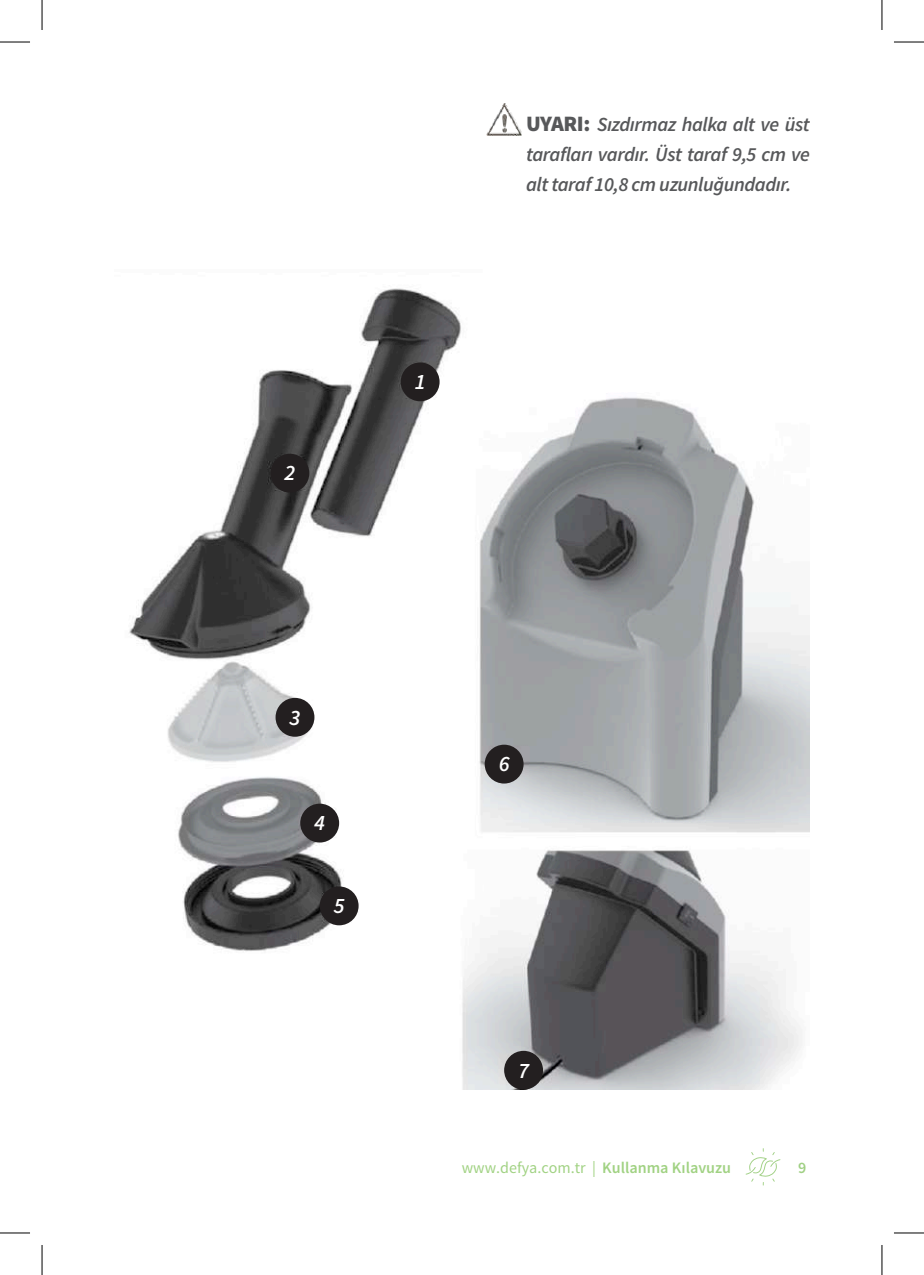
<style>
.page{position:relative;width:924px;height:1275px;background:#fff}
.page>*{position:absolute;margin:0;border:0;box-sizing:border-box;transform-origin:0 0}
.t1{font:italic 600 22px "Source Sans Pro";color:#fff}
.t2{font:italic 600 20px/30px "Source Sans Pro";letter-spacing:-.02em;color:#57585a;text-align:justify}
.t3{font:16px "Source Sans Pro";color:#a1d283}
.t4{font:600 16px "Source Sans Pro";color:#a0d084}
.s1{font-weight:900;font-style:normal;font-size:22px}
.s2{font-weight:600}
</style>
<div class="page">
<svg style="left:745px;top:1148px;width:35px;height:37px"></svg>
<img style="left:129px;top:288px;width:680px;height:801px">
<div style="left:270px;top:454px;width:39px;height:38px;background:#231f20;border-radius:50%"></div>
<div style="left:400px;top:362px;width:39px;height:39px;background:#231f20;border-radius:50%"></div>
<div style="left:275px;top:698px;width:39px;height:38px;background:#231f20;border-radius:50%"></div>
<div style="left:300px;top:803px;width:39px;height:39px;background:#231f20;border-radius:50%"></div>
<div style="left:319px;top:886px;width:39px;height:39px;background:#231f20;border-radius:50%"></div>
<div style="left:484px;top:744px;width:39px;height:39px;background:#231f20;border-radius:50%"></div>
<div style="left:504px;top:1050px;width:38px;height:39px;background:#231f20;border-radius:50%"></div>
<img style="left:486px;top:104px;width:35px;height:31px">
<hr style="left:0;top:42px;width:30px;height:1px;background:#000">
<hr style="left:893px;top:42px;width:30px;height:1px;background:#000">
<hr style="left:0;top:1232px;width:30px;height:1px;background:#000">
<hr style="left:893px;top:1232px;width:30px;height:1px;background:#000">
<hr style="left:42px;top:0;width:1px;height:30px;background:#000">
<hr style="left:42px;top:1245px;width:1px;height:30px;background:#000">
<hr style="left:881px;top:0;width:1px;height:30px;background:#000">
<hr style="left:881px;top:1245px;width:1px;height:30px;background:#000">
<p class="t1" style="left:284px;top:459px;width:12px">2</p>
<p class="t1" style="left:414px;top:368px;width:12px">1</p>
<p class="t2" style="left:526px;top:109px;width:285px"><span class="s1">UYARI:</span> Sızdırmaz halka alt ve üst tarafları vardır. Üst taraf 9,5 cm ve alt taraf 10,8 cm uzunluğundadır.</p>
<p class="t1" style="left:289px;top:703px;width:12px">3</p>
<p class="t1" style="left:314px;top:809px;width:12px">4</p>
<p class="t1" style="left:333px;top:892px;width:12px">5</p>
<p class="t1" style="left:498px;top:750px;width:12px">6</p>
<p class="t1" style="left:518px;top:1056px;width:12px">7</p>
<p class="t3" style="left:461px;top:1157px;width:271px">www.defya.com.tr | <span class="s2">Kullanma Kılavuzu</span></p>
<p class="t4" style="left:797px;top:1157px;width:10px">9</p>
</div>
